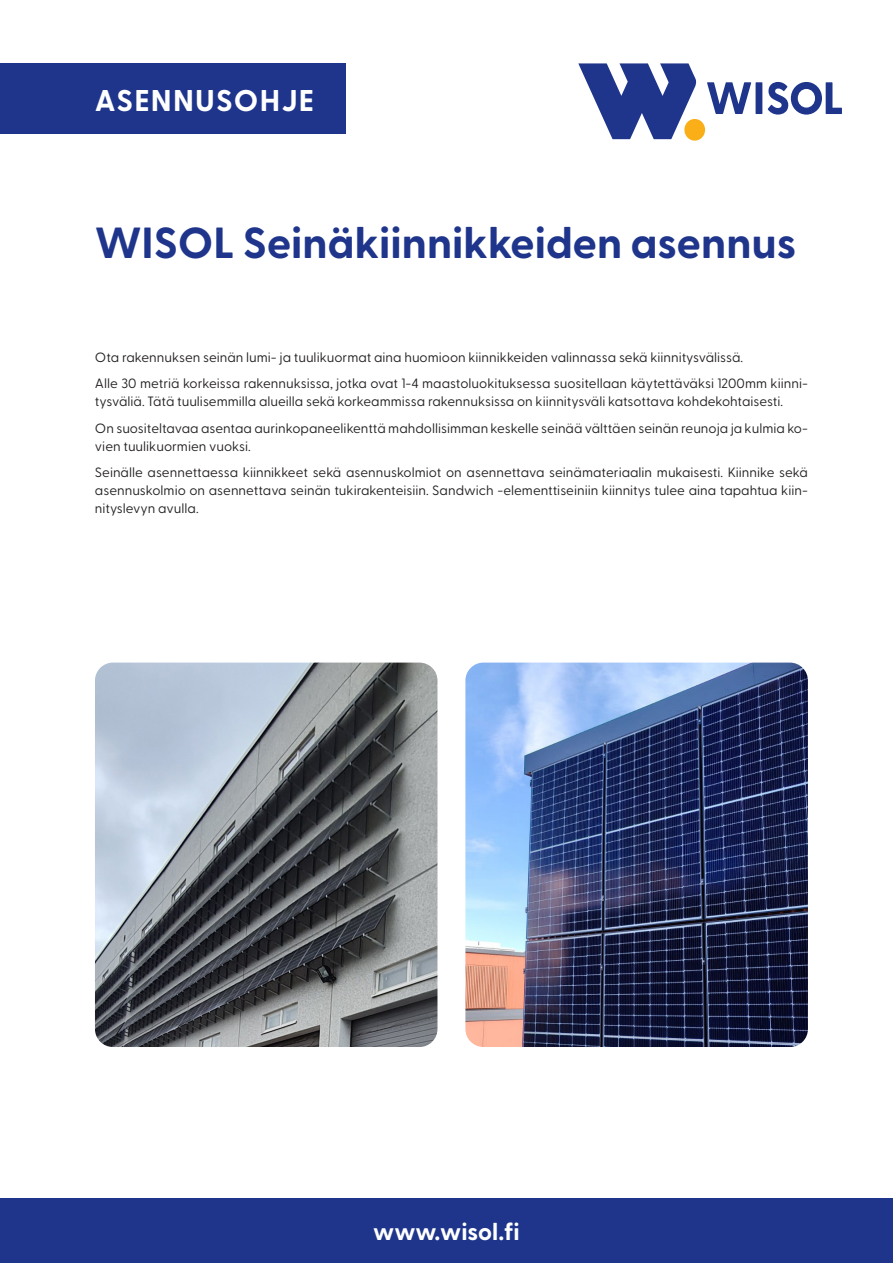
<style>
.page{position:relative;width:893px;height:1263px;background:#fff}
.page>*{position:absolute;margin:0;border:0;box-sizing:border-box;transform-origin:0 0}
.numeroidut_otsikot{font:700 43.5px "Greycliff CF";color:#1e358b}
.t1{font:700 30px "Greycliff CF";letter-spacing:.04em;color:#fff}
.t2{font:700 24px "Greycliff CF";color:#fff}
.leipis{font:13.5px/18px "Greycliff CF";color:#231f20}
</style>
<div class="page">
<div style="left:0;top:1198px;width:893px;height:65px;background:#1e358b"></div>
<div style="left:0;top:63px;width:346px;height:71px;background:#1e358b"></div>
<div style="left:756px;top:82px;width:6px;height:32px;background:#1e358b"></div>
<svg style="left:768px;top:82px;width:74px;height:33px"></svg>
<svg style="left:578px;top:63px;width:173px;height:78px"></svg>
<img style="left:95px;top:663px;width:342px;height:384px">
<img style="left:465px;top:663px;width:343px;height:384px">
<h2 class="t1" style="left:95px;top:78px;width:221px">ASENNUSOHJE</h2>
<p class="numeroidut_otsikot" style="left:95px;top:210px;width:703px">WISOL Seinäkiinnikkeiden asennus</p>
<p class="leipis" style="left:95px;top:347px;width:650px">Ota rakennuksen seinän lumi- ja tuulikuormat aina huomioon kiinnikkeiden valinnassa sekä kiinnitysvälissä.</p>
<p class="leipis" style="left:95px;top:373px;width:714px">Alle 30 metriä korkeissa rakennuksissa, jotka ovat 1-4 maastoluokituksessa suositellaan käytettäväksi 1200mm kiinni&shy;tysväliä. Tätä tuulisemmilla alueilla sekä korkeammissa rakennuksissa on kiinnitysväli katsottava kohdekohtaisesti.</p>
<p class="leipis" style="left:95px;top:418px;width:714px">On suositeltavaa asentaa aurinkopaneelikenttä mahdollisimman keskelle seinää välttäen seinän reunoja ja kulmia ko&shy;vien tuulikuormien vuoksi.</p>
<p class="leipis" style="left:95px;top:462px;width:714px;text-align:justify">Seinälle asennettaessa kiinnikkeet sekä asennuskolmiot on asennettava seinämateriaalin mukaisesti. Kiinnike sekä asennuskolmio on asennettava seinän tukirakenteisiin. Sandwich -elementtiseiniin kiinnitys tulee aina tapahtua kiin&shy;nityslevyn avulla.</p>
<h3 class="t2" style="left:373px;top:1213px;width:148px">www.wisol.fi</h3>
</div>
